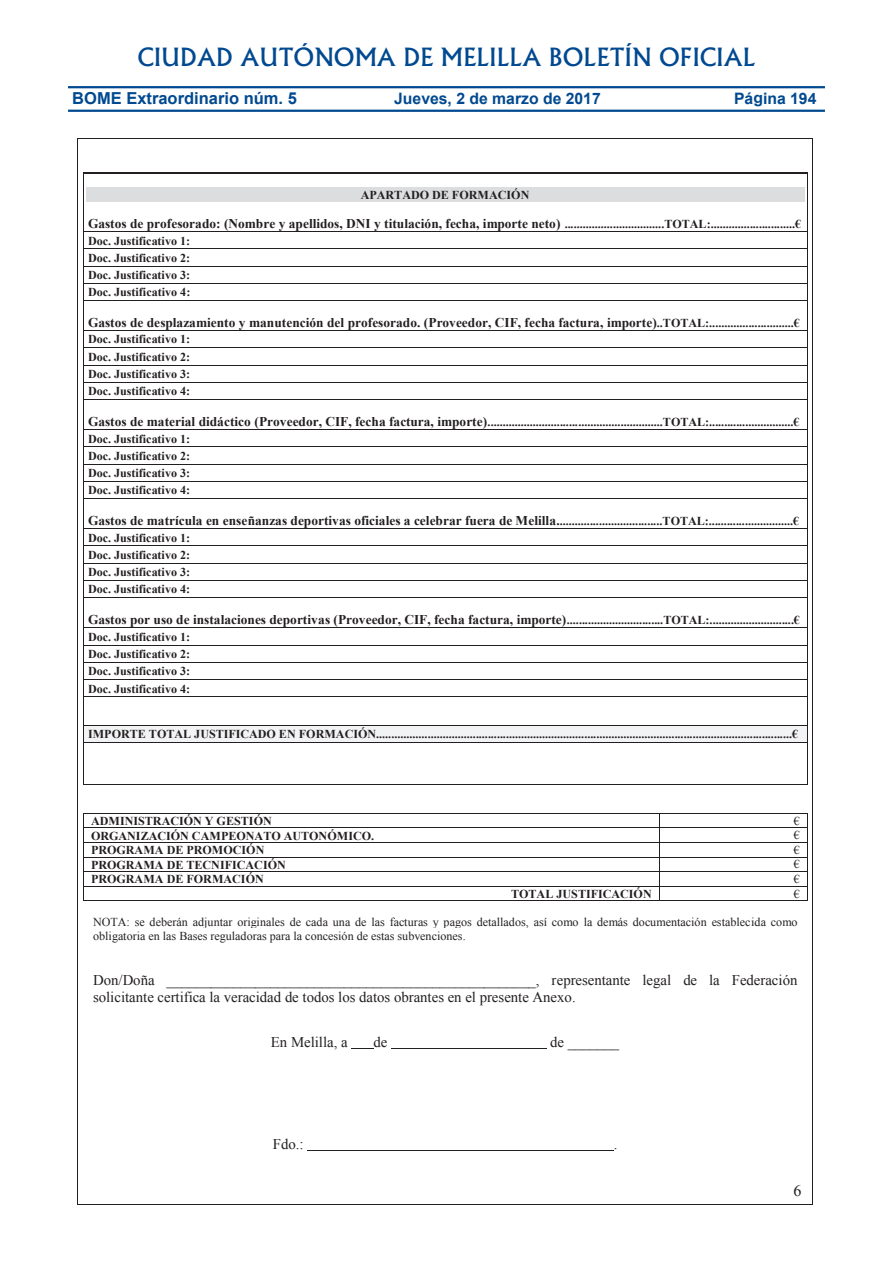
<style>
.page{position:relative;width:893px;height:1263px;background:#fff}
.page>*{position:absolute;margin:0;border:0;box-sizing:border-box;transform-origin:0 0}
.t1{font:500 24px "Albertus";color:#014990}
.t2{font:700 16.5px "Arial";color:#014990}
.t3{font:16.05px "Times New Roman";color:#231f20}
.t4{font:700 15.75px "Arial";color:#014990}
.t5{font:14.85px/17.1px "Times New Roman";color:#231f20}
.t6{font:700 13.35px "Times New Roman";color:#231f20}
.t7{font:700 12.15px/17.2px "Times New Roman";color:#231f20;text-align:justify}
.t8{font:12.15px/13.8px "Times New Roman";color:#231f20}
.s1{font-size:15.15px}
.s2{font-size:12.15px}
.s3{font-size:13.35px}
</style>
<div class="page">
<hr style="left:68px;top:86px;width:757px;height:2px;background:#014990">
<hr style="left:68px;top:110px;width:757px;height:2px;background:#014990">
<div style="left:86px;top:188px;width:718px;height:14px;background:#dcdddf"></div>
<hr style="left:84px;top:231px;width:723px;height:1px;background:#231f20">
<hr style="left:84px;top:248px;width:723px;height:1px;background:#231f20">
<hr style="left:84px;top:266px;width:723px;height:1px;background:#231f20">
<hr style="left:84px;top:283px;width:723px;height:1px;background:#231f20">
<hr style="left:84px;top:300px;width:723px;height:1px;background:#231f20">
<hr style="left:84px;top:330px;width:723px;height:1px;background:#231f20">
<hr style="left:84px;top:347px;width:723px;height:1px;background:#231f20">
<hr style="left:84px;top:365px;width:723px;height:1px;background:#231f20">
<hr style="left:84px;top:382px;width:723px;height:1px;background:#231f20">
<hr style="left:84px;top:399px;width:723px;height:1px;background:#231f20">
<hr style="left:84px;top:429px;width:723px;height:1px;background:#231f20">
<hr style="left:84px;top:447px;width:723px;height:1px;background:#231f20">
<hr style="left:84px;top:464px;width:723px;height:1px;background:#231f20">
<hr style="left:84px;top:481px;width:723px;height:1px;background:#231f20">
<hr style="left:84px;top:498px;width:723px;height:1px;background:#231f20">
<hr style="left:84px;top:528px;width:723px;height:1px;background:#231f20">
<hr style="left:84px;top:546px;width:723px;height:1px;background:#231f20">
<hr style="left:84px;top:563px;width:723px;height:1px;background:#231f20">
<hr style="left:84px;top:580px;width:723px;height:1px;background:#231f20">
<hr style="left:84px;top:597px;width:723px;height:1px;background:#231f20">
<hr style="left:84px;top:627px;width:723px;height:1px;background:#231f20">
<hr style="left:84px;top:645px;width:723px;height:1px;background:#231f20">
<hr style="left:84px;top:662px;width:723px;height:1px;background:#231f20">
<hr style="left:84px;top:679px;width:723px;height:1px;background:#231f20">
<hr style="left:84px;top:696px;width:723px;height:1px;background:#231f20">
<div style="left:84px;top:726px;width:723px;height:16px;background:#f2f3f4"></div>
<hr style="left:84px;top:725px;width:723px;height:1px;background:#231f20">
<hr style="left:84px;top:742px;width:723px;height:1px;background:#231f20">
<hr style="left:83px;top:173px;width:724px;height:1px;background:#231f20">
<hr style="left:83px;top:174px;width:1px;height:610px;background:#231f20">
<hr style="left:84px;top:784px;width:723px;height:1px;background:#231f20">
<hr style="left:807px;top:174px;width:1px;height:610px;background:#231f20">
<hr style="left:84px;top:813px;width:575px;height:1px;background:#231f20">
<hr style="left:659px;top:813px;width:148px;height:1px;background:#231f20">
<hr style="left:84px;top:828px;width:575px;height:1px;background:#231f20">
<hr style="left:659px;top:828px;width:148px;height:1px;background:#231f20">
<hr style="left:84px;top:842px;width:575px;height:1px;background:#231f20">
<hr style="left:659px;top:842px;width:148px;height:1px;background:#231f20">
<hr style="left:84px;top:857px;width:575px;height:1px;background:#231f20">
<hr style="left:659px;top:857px;width:148px;height:1px;background:#231f20">
<hr style="left:84px;top:871px;width:575px;height:1px;background:#231f20">
<hr style="left:659px;top:871px;width:148px;height:1px;background:#231f20">
<hr style="left:84px;top:886px;width:575px;height:1px;background:#231f20">
<hr style="left:659px;top:886px;width:148px;height:1px;background:#231f20">
<hr style="left:84px;top:900px;width:575px;height:1px;background:#231f20">
<svg style="left:659px;top:814px;width:1px;height:86px"></svg>
<hr style="left:659px;top:900px;width:148px;height:1px;background:#231f20">
<svg style="left:807px;top:813px;width:1px;height:88px"></svg>
<svg style="left:351px;top:1048px;width:22px;height:1px"></svg>
<hr style="left:391px;top:1048px;width:155px;height:1px;background:#231f20">
<hr style="left:307px;top:1150px;width:307px;height:1px;background:#231f20">
<hr style="left:78px;top:138px;width:734px;height:1px;background:#231f20">
<hr style="left:78px;top:139px;width:1px;height:1065px;background:#231f20">
<hr style="left:812px;top:139px;width:1px;height:1065px;background:#231f20">
<hr style="left:78px;top:1204px;width:734px;height:1px;background:#231f20">
<h1 class="t1" style="left:137px;top:43px;width:620px">CIUDAD AUTÓNOMA DE MELILLA BOLETÍN OFICIAL</h1>
<h2 class="t2" style="left:72px;top:88px;width:226px">BOME Extraordinario núm. 5</h2>
<p class="t4" style="left:394px;top:88px;width:208px">Jueves, 2 de marzo de 2017</p>
<p class="t4" style="left:734px;top:88px;width:84px">Pá<span class="s1">g</span>ina 194</p>
<p class="t7" style="left:361px;top:186px;width:170px">APARTADO DE FORMACIÓN</p>
<p class="t6" style="left:88px;top:214px;width:715px">Gastos de profesorado: (Nombre y apellidos, DNI y titulación, fecha, importe neto) <span class="s2">.................................TOTAL:............................€</span></p>
<p class="t7" style="left:88px;top:231px;width:104px">Doc. Justificativo 1:<br>Doc. Justificativo 2:<br>Doc. Justificativo 3:<br>Doc. Justificativo 4:</p>
<p class="t6" style="left:88px;top:313px;width:713px">Gastos de desplazamiento y manutención del profesorado. (Proveedor, CIF, fecha factura, importe)<span class="s2">..TOTAL:............................€</span></p>
<p class="t7" style="left:88px;top:330px;width:104px">Doc. Justificativo 1:<br>Doc. Justificativo 2:<br>Doc. Justificativo 3:<br>Doc. Justificativo 4:</p>
<p class="t7" style="left:88px;top:413px;width:713px;text-align:left"><span class="s3">Gastos de material didáctico (Proveedor, CIF, fecha factura, importe)</span>..........................................................TOTAL:............................€ Doc. Justificativo 1:<br>Doc. Justificativo 2:<br>Doc. Justificativo 3:<br>Doc. Justificativo 4:</p>
<p class="t6" style="left:88px;top:512px;width:713px">Gastos de matrícula en enseñanzas deportivas oficiales a celebrar fuera de Melilla.<span class="s2">..................................TOTAL:............................€</span></p>
<p class="t7" style="left:88px;top:528px;width:104px">Doc. Justificativo 1:<br>Doc. Justificativo 2:<br>Doc. Justificativo 3:<br>Doc. Justificativo 4:</p>
<p class="t6" style="left:88px;top:611px;width:713px">Gastos por uso de instalaciones deportivas (Proveedor, CIF, fecha factura, importe)<span class="s2">................................TOTAL:............................€</span></p>
<p class="t7" style="left:88px;top:628px;width:104px">Doc. Justificativo 1:<br>Doc. Justificativo 2:<br>Doc. Justificativo 3:<br>Doc. Justificativo 4:</p>
<p class="t7" style="left:88px;top:725px;width:711px">IMPORTE TOTAL JUSTIFICADO EN FORMACIÓN..........................................................................................................................................€</p>
<p class="t7" style="left:91px;top:812px;width:182px">ADMINISTRACIÓN Y GESTIÓN</p>
<p class="t8" style="left:794px;top:813px;width:8px">€</p>
<p class="t7" style="left:91px;top:826px;width:285px">ORGANIZACIÓN CAMPEONATO AUTONÓMICO.</p>
<p class="t8" style="left:794px;top:828px;width:8px">€</p>
<p class="t7" style="left:91px;top:841px;width:175px">PROGRAMA DE PROMOCIÓN</p>
<p class="t8" style="left:794px;top:843px;width:8px">€</p>
<p class="t7" style="left:91px;top:856px;width:196px">PROGRAMA DE TECNIFICACIÓN</p>
<p class="t8" style="left:794px;top:857px;width:8px">€</p>
<p class="t7" style="left:91px;top:870px;width:174px">PROGRAMA DE FORMACIÓN</p>
<p class="t8" style="left:794px;top:872px;width:8px">€</p>
<p class="t7" style="left:511px;top:885px;width:142px">TOTAL JUSTIFICACIÓN</p>
<p class="t8" style="left:794px;top:886px;width:8px">€</p>
<p class="t8" style="left:93px;top:915px;width:706px">NOTA: se deberán adjuntar originales de cada una de las facturas y pagos detallados, así como la demás documentación establecida como obligatoria en las Bases reguladoras para la concesión de estas subvenciones.</p>
<p class="t5" style="left:93px;top:971px;width:706px">Don/Doña __________________________________________________, representante legal de la Federación solicitante certifica la veracidad de todos los datos obrantes en el presente Anexo.</p>
<p class="t5" style="left:271px;top:1033px;width:78px">En Melilla, a</p>
<p class="t5" style="left:373px;top:1033px;width:15px">de</p>
<p class="t5" style="left:550px;top:1033px;width:71px">de _______</p>
<p class="t5" style="left:273px;top:1135px;width:32px">Fdo.:</p>
<p class="t5" style="left:614px;top:1135px;width:5px">.</p>
<h3 class="t3" style="left:793px;top:1179px;width:10px">6</h3>
</div>
